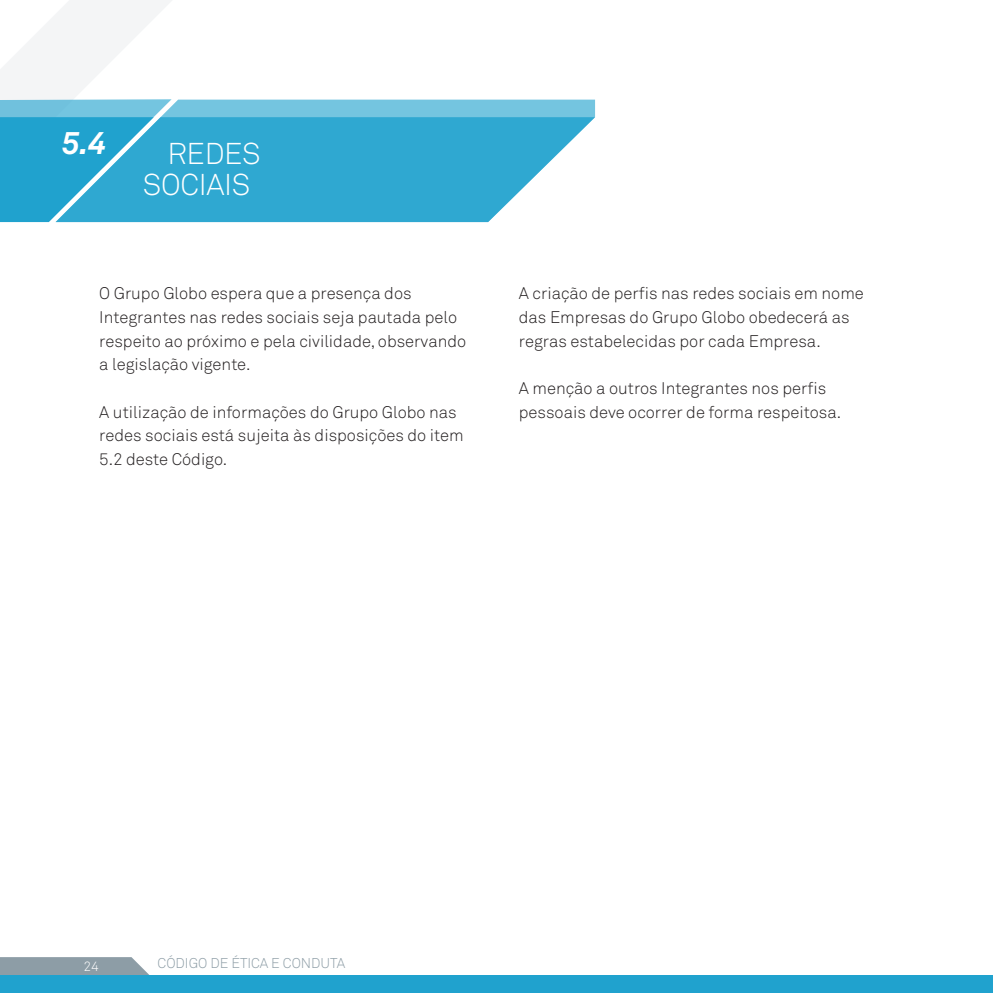
<style>
.page{position:relative;width:993px;height:993px;background:#fff}
.page>*{position:absolute;margin:0;border:0;box-sizing:border-box;transform-origin:0 0}
.t1{font:italic 700 31.5px "Akkurat";color:#fff}
.t2{font:300 29.75px "Akkurat";letter-spacing:-.01em;color:#fff}
.Texto_corrido{font:300 16.62px/23.6px "Akkurat";color:#231f20}
.t3{font:300 14px "Akkurat";color:#8d9da6}
.t4{font:300 13.47px "Akkurat";color:#fff}
</style>
<div class="page">
<svg style="left:0;top:0;width:256px;height:223px"></svg>
<svg style="left:0;top:957px;width:149px;height:18px;background:#94a3ab"></svg>
<div style="left:171px;top:100px;width:424px;height:18px;background:#74c5e0"></div>
<svg style="left:171px;top:117px;width:423px;height:105px;background:#48b2d6"></svg>
<svg style="left:0;top:99px;width:171px;height:123px;background:#37abd2"></svg>
<div style="left:0;top:975px;width:992px;height:17px;background:#20a2ce"></div>
<p class="t1" style="left:62px;top:123px;width:46px">5.4</p>
<p class="t2" style="left:167px;top:136px;width:95px">REDES</p>
<p class="t2" style="left:143px;top:167px;width:109px">SOCIAIS</p>
<p class="Texto_corrido" style="left:99px;top:282px;width:368px">O Grupo Globo espera que a presença dos Integrantes nas redes sociais seja pautada pelo respeito ao próximo e pela civilidade, observando a legislação vigente.</p>
<p class="Texto_corrido" style="left:99px;top:400px;width:366px">A utilização de informações do Grupo Globo nas redes sociais está sujeita às disposições do item<br>5.2 deste Código.</p>
<p class="Texto_corrido" style="left:518px;top:282px;width:346px">A criação de perfis nas redes sociais em nome das Empresas do Grupo Globo obedecerá as regras estabelecidas por cada Empresa.</p>
<p class="Texto_corrido" style="left:518px;top:376px;width:324px">A menção a outros Integrantes nos perfis pessoais deve ocorrer de forma respeitosa.</p>
<p class="t4" style="left:83px;top:958px;width:17px">24</p>
<p class="t3" style="left:158px;top:954px;width:189px">CÓDIGO DE ÉTICA E CONDUTA</p>
</div>
